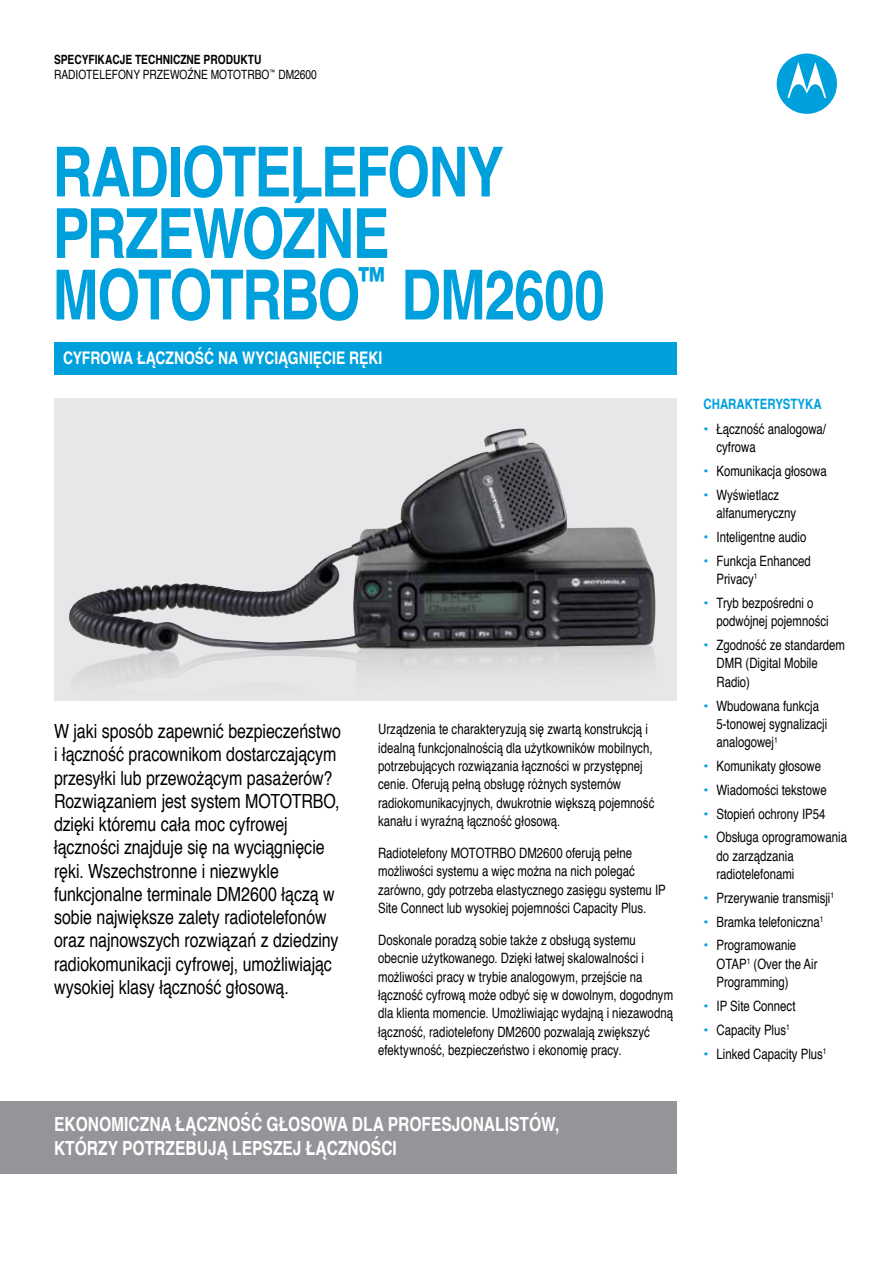
<style>
.page{position:relative;width:893px;height:1263px;background:#fff}
.page>*{position:absolute;margin:0;border:0;box-sizing:border-box;transform-origin:0 0}
.t1{font:700 69px/61.5px "Helvetica";letter-spacing:-.03em;color:#00a0dd;scale:.8 1}
.t2{font:19.5px/23.2px "Helvetica";letter-spacing:-.005em;color:#000;scale:.82 1}
.t3{font:700 19.5px/23.4px "Helvetica";color:#fff;scale:.8 1}
.t4{font:700 17.4px "Helvetica";color:#fff;scale:.8 1}
.t5{font:14.25px/18.3px "Helvetica";color:#000;scale:.8 1}
.t6{font:700 14.25px "Helvetica";color:#00a0dd;scale:.8 1}
.t7{font:12.75px/15.3px "Helvetica";color:#000;scale:.8 1}
.s1{font-weight:700}
.s2{color:#00a0dd}
</style>
<div class="page">
<div style="left:777px;top:54px;width:60px;height:60px;background:#00a0dd;border-radius:50%"></div>
<svg style="left:787px;top:62px;width:39px;height:36px"></svg>
<div style="left:0;top:1101px;width:677px;height:72px;background:#939598"></div>
<div style="left:54px;top:398px;width:623px;height:302px;background:#e6e7e8"></div>
<div style="left:54px;top:342px;width:623px;height:32px;background:#00a0dd"></div>
<img style="left:69px;top:429px;width:587px;height:215px">
<img style="left:70px;top:644px;width:589px;height:57px">
<p class="t7" style="left:54px;top:52px;width:330px"><span class="s1">SPECYFIKACJE TECHNICZNE PRODUKTU<br></span>RADIOTELEFONY PRZEWOŹNE MOTOTRBO<sup>™</sup> DM2600</p>
<h1 class="t1" style="left:52px;top:142px;width:692px">RADIOTELEFONY<br>PRZEWOŹNE<br>MOTOTRBO<sup>™</sup> DM2600</h1>
<p class="t4" style="left:63px;top:344px;width:401px">CYFROWA ŁĄCZNOŚĆ NA WYCIĄGNIĘCIE RĘKI</p>
<p class="t2" style="left:54px;top:720px;width:352px">W jaki sposób zapewnić bezpieczeństwo i łączność pracownikom dostarczającym przesyłki lub przewożącym pasażerów?<br>Rozwiązaniem jest system MOTOTRBO, dzięki któremu cała moc cyfrowej łączności znajduje się na wyciągnięcie ręki. Wszechstronne i niezwykle funkcjonalne terminale DM2600 łączą w sobie największe zalety radiotelefonów oraz najnowszych rozwiązań z dziedziny radiokomunikacji cyfrowej, umożliwiając wysokiej klasy łączność głosową.</p>
<p class="t5" style="left:378px;top:720px;width:347px">Urządzenia te charakteryzują się zwartą konstrukcją i idealną funkcjonalnością dla użytkowników mobilnych, potrzebujących rozwiązania łączności w przystępnej cenie. Oferują pełną obsługę różnych systemów radiokomunikacyjnych, dwukrotnie większą pojemność kanału i wyraźną łączność głosową.</p>
<p class="t5" style="left:378px;top:844px;width:361px">Radiotelefony MOTOTRBO DM2600 oferują pełne możliwości systemu a więc można na nich polegać zarówno, gdy potrzeba elastycznego zasięgu systemu IP Site Connect lub wysokiej pojemności Capacity Plus.</p>
<p class="t5" style="left:378px;top:931px;width:370px">Doskonale poradzą sobie także z obsługą systemu obecnie użytkowanego. Dzięki łatwej skalowalności i możliwości pracy w trybie analogowym, przejście na łączność cyfrową może odbyć się w dowolnym, dogodnym dla klienta momencie. Umożliwiając wydajną i niezawodną łączność, radiotelefony DM2600 pozwalają zwiększyć efektywność, bezpieczeństwo i ekonomię pracy.</p>
<h2 class="t3" style="left:54px;top:1113px;width:633px">EKONOMICZNA ŁĄCZNOŚĆ GŁOSOWA DLA PROFESJONALISTÓW,<br>KTÓRZY POTRZEBUJĄ LEPSZEJ ŁĄCZNOŚCI</h2>
<p class="t6" style="left:704px;top:392px;width:149px">CHARAKTERYSTYKA</p>
<p class="t5" style="left:716px;top:420px;width:139px;text-indent:-13px"><span class="s2">•</span> Łączność analogowa/ cyfrowa</p>
<p class="t5" style="left:704px;top:462px;width:155px"><span class="s2">•</span> Komunikacja głosowa</p>
<p class="t5" style="left:716px;top:486px;width:101px;text-indent:-13px"><span class="s2">•</span> Wyświetlacz alfanumeryczny</p>
<p class="t5" style="left:704px;top:528px;width:130px"><span class="s2">•</span> Inteligentne audio</p>
<p class="t5" style="left:716px;top:552px;width:120px;text-indent:-13px"><span class="s2">•</span> Funkcja Enhanced<br>Privacy<sup>1</sup></p>
<p class="t5" style="left:716px;top:594px;width:142px;text-indent:-13px"><span class="s2">•</span> Tryb bezpośredni o podwójnej pojemności</p>
<p class="t5" style="left:716px;top:636px;width:162px;text-indent:-13px"><span class="s2">•</span> Zgodność ze standardem<br>DMR (Digital Mobile<br>Radio)</p>
<p class="t5" style="left:716px;top:697px;width:140px;text-indent:-13px"><span class="s2">•</span> Wbudowana funkcja<br>5-tonowej sygnalizacji analogowej<sup>1</sup></p>
<p class="t5" style="left:704px;top:757px;width:148px"><span class="s2">•</span> Komunikaty głosowe</p>
<p class="t5" style="left:704px;top:781px;width:155px"><span class="s2">•</span> Wiadomości tekstowe</p>
<p class="t5" style="left:704px;top:805px;width:154px"><span class="s2">•</span> Stopień ochrony IP54</p>
<p class="t5" style="left:716px;top:829px;width:165px;text-indent:-13px"><span class="s2">•</span> Obsługa oprogramowania do zarządzania radiotelefonami</p>
<p class="t5" style="left:704px;top:889px;width:165px"><span class="s2">•</span> Przerywanie transmisji<sup>1</sup></p>
<p class="t5" style="left:704px;top:913px;width:151px"><span class="s2">•</span> Bramka telefoniczna<sup>1</sup></p>
<p class="t5" style="left:716px;top:937px;width:128px;text-indent:-13px"><span class="s2">•</span> Programowanie<br>OTAP<sup>1</sup> (Over the Air<br>Programming)</p>
<p class="t5" style="left:704px;top:997px;width:116px"><span class="s2">•</span> IP Site Connect</p>
<p class="t5" style="left:704px;top:1021px;width:109px"><span class="s2">•</span> Capacity Plus<sup>1</sup></p>
<p class="t5" style="left:704px;top:1045px;width:155px"><span class="s2">•</span> Linked Capacity Plus<sup>1</sup></p>
</div>
